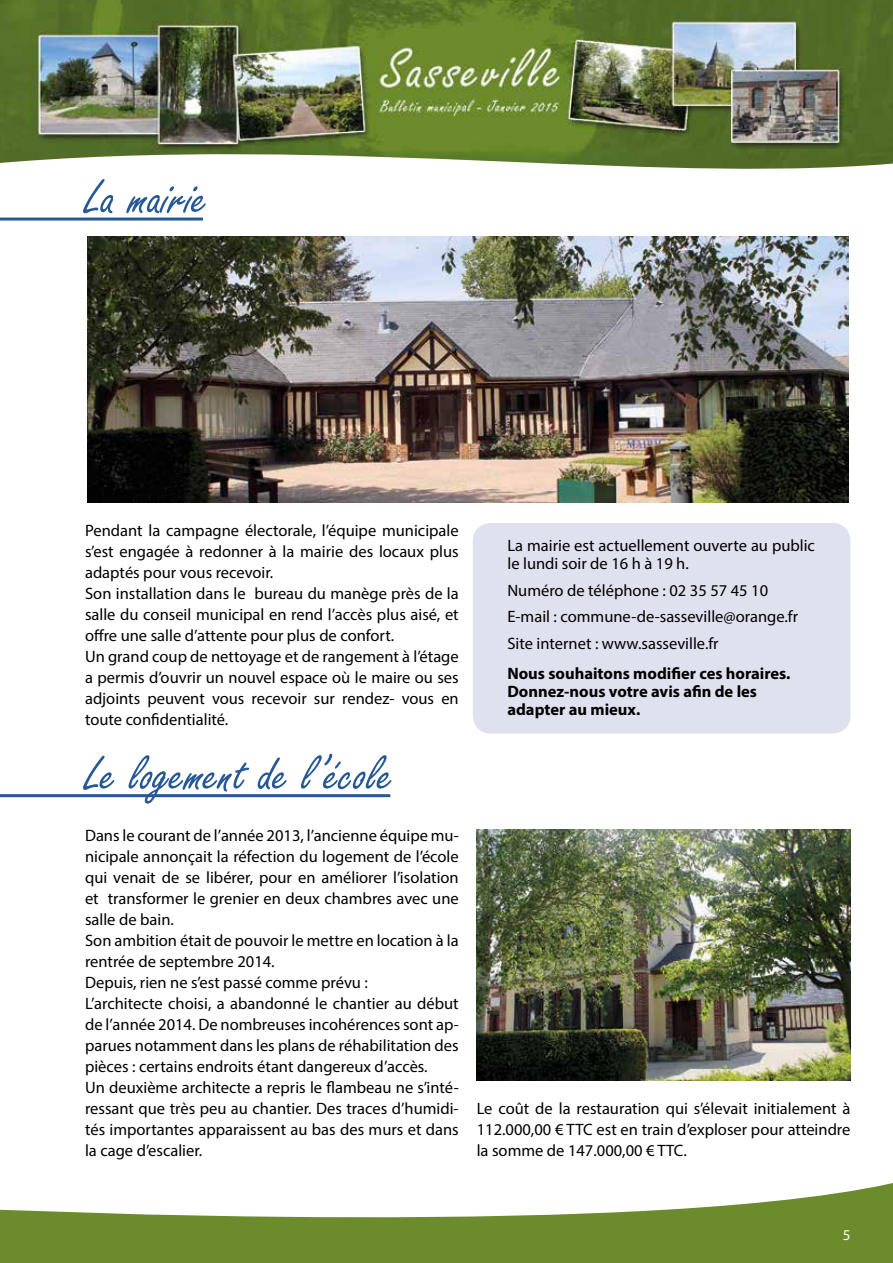
<style>
.page{position:relative;width:893px;height:1263px;background:#fff}
.page>*{position:absolute;margin:0;border:0;box-sizing:border-box;transform-origin:0 0}
.t1{font:54px "Freestyle Script";color:#255895}
.t2{font:16.5px/21px "Myriad Pro";color:#000}
.t3{font:700 16.5px/18px "Myriad Pro";color:#000}
.t4{font:15px "Myriad Pro";color:#fff}
</style>
<div class="page">
<img style="left:0;top:0;width:893px;height:169px">
<svg style="left:0;top:1183px;width:893px;height:80px;fill:#6b8b2c"></svg>
<img style="left:87px;top:236px;width:761px;height:266px">
<img style="left:477px;top:830px;width:373px;height:250px">
<div style="left:473px;top:523px;width:377px;height:210px;background:#dfe1ee;border-radius:18px"></div>
<hr style="left:0;top:218px;width:203px;height:3px;background:#255895">
<hr style="left:0;top:794px;width:390px;height:3px;background:#255895">
<h1 class="t1" style="left:85px;top:168px;width:124px">La mairie</h1>
<p class="t2" style="left:85px;top:520px;width:375px">Pendant la campagne électorale, l’équipe municipale s’est engagée à redonner à la mairie des locaux plus adaptés pour vous recevoir.<br>Son installation dans le bureau du manège près de la salle du conseil municipal en rend l’accès plus aisé, et offre une salle d’attente pour plus de confort.<br>Un grand coup de nettoyage et de rangement à l’étage a permis d’ouvrir un nouvel espace où le maire ou ses adjoints peuvent vous recevoir sur rendez- vous en toute confidentialité.</p>
<h1 class="t1" style="left:85px;top:745px;width:310px">Le logement de l’école</h1>
<p class="t2" style="left:85px;top:824px;width:375px">Dans le courant de l’année 2013, l’ancienne équipe mu&shy;nicipale annonçait la réfection du logement de l’école qui venait de se libérer, pour en améliorer l’isolation et transformer le grenier en deux chambres avec une salle de bain.<br>Son ambition était de pouvoir le mettre en location à la rentrée de septembre 2014.<br>Depuis, rien ne s’est passé comme prévu :<br>L’architecte choisi, a abandonné le chantier au début de l’année 2014. De nombreuses incohérences sont ap&shy;parues notamment dans les plans de réhabilitation des pièces : certains endroits étant dangereux d’accès.<br>Un deuxième architecte a repris le flambeau ne s’inté&shy;ressant que très peu au chantier. Des traces d’humidi&shy;tés importantes apparaissent au bas des murs et dans la cage d’escalier.</p>
<p class="t2" style="left:507px;top:536px;width:309px;line-height:18px">La mairie est actuellement ouverte au public le lundi soir de 16 h à 19 h.</p>
<p class="t2" style="left:507px;top:576px;width:292px;line-height:26.5px">Numéro de téléphone : 02 35 57 45 10<br>E-mail : commune-de-sasseville@orange.fr<br>Site internet : www.sasseville.fr</p>
<p class="t3" style="left:507px;top:664px;width:285px">Nous souhaitons modifier ces horaires.<br>Donnez-nous votre avis afin de les adapter au mieux.</p>
<p class="t2" style="left:477px;top:1097px;width:375px;text-align:justify">Le coût de la restauration qui s’élevait initialement à 112.000,00 € TTC est en train d’exploser pour atteindre la somme de 147.000,00 € TTC.</p>
<p class="t4" style="left:843px;top:1226px;width:9px">5</p>
</div>
